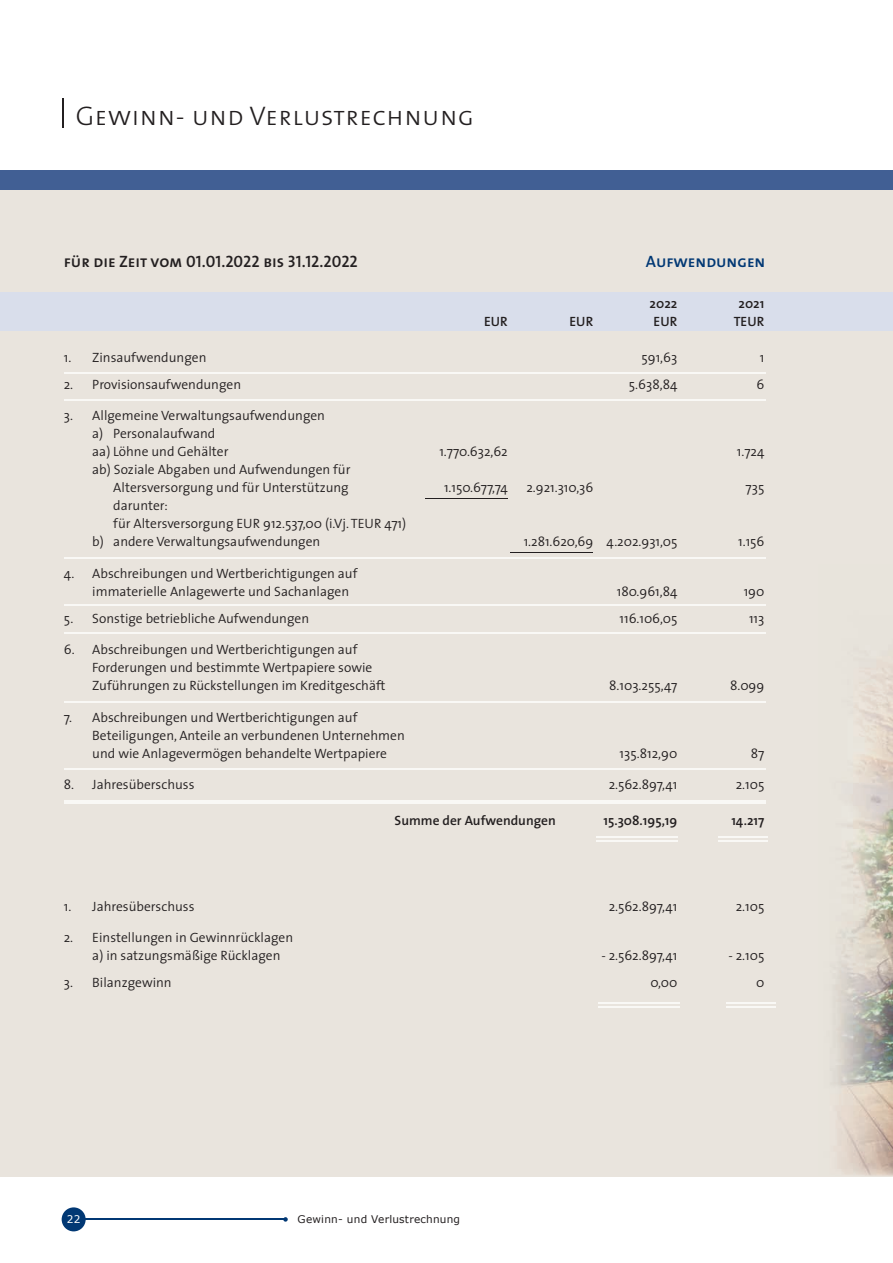
<style>
.page{position:relative;width:893px;height:1263px;background:#fff}
.page>*{position:absolute;margin:0;border:0;box-sizing:border-box;transform-origin:0 0}
.t1{font:27px "The Sans Light Caps";letter-spacing:.02em;color:#231f20}
.t2{font:16.5px "The Sans Semi Bold Caps";color:#231f20}
.t3{font:16.5px "The Sans Semi Bold Caps";color:#013874}
.t4{font:300 13.5px/18px "The Sans";color:#231f20}
.t5{font:600 13.5px "The Sans";color:#231f20}
.t6{font:10.5px "Verdana";letter-spacing:.02em;color:#231f20}
.t7{font:10.5px "Verdana";color:#fff}
</style>
<div class="page">
<div style="left:0;top:180px;width:893px;height:997px;background:#e9e4dd"></div>
<img style="left:833px;top:660px;width:60px;height:516px">
<div style="left:0;top:292px;width:893px;height:39px;background:#d9deeb"></div>
<hr style="left:64px;top:372px;width:701px;height:1px;background:#f9f8f5">
<div style="left:62px;top:1207px;width:24px;height:24px;background:#013874;border-radius:50%"></div>
<hr style="left:75px;top:1219px;width:210px;height:1px;background:#013874">
<svg style="left:283px;top:1217px;width:5px;height:5px"></svg>
<div style="left:0;top:170px;width:893px;height:20px;background:#415f94"></div>
<hr style="left:62px;top:98px;width:2px;height:30px;background:#231f20">
<hr style="left:597px;top:840px;width:81px;height:2px;background:#f9f8f5">
<hr style="left:597px;top:836px;width:81px;height:2px;background:#f9f8f5">
<hr style="left:719px;top:840px;width:49px;height:2px;background:#f9f8f5">
<hr style="left:719px;top:836px;width:49px;height:2px;background:#f9f8f5">
<hr style="left:599px;top:1006px;width:81px;height:2px;background:#f9f8f5">
<hr style="left:599px;top:1002px;width:81px;height:2px;background:#f9f8f5">
<hr style="left:726px;top:1006px;width:49px;height:2px;background:#f9f8f5">
<hr style="left:726px;top:1002px;width:49px;height:2px;background:#f9f8f5">
<hr style="left:64px;top:399px;width:701px;height:2px;background:#f9f8f5">
<hr style="left:64px;top:557px;width:701px;height:1px;background:#f9f8f5">
<hr style="left:64px;top:605px;width:701px;height:1px;background:#f9f8f5">
<hr style="left:64px;top:632px;width:701px;height:2px;background:#f9f8f5">
<hr style="left:64px;top:701px;width:701px;height:2px;background:#f9f8f5">
<hr style="left:64px;top:768px;width:701px;height:2px;background:#f9f8f5">
<hr style="left:64px;top:800px;width:701px;height:3px;background:#f9f8f5">
<hr style="left:425px;top:498px;width:83px;height:1px;background:#231f20">
<hr style="left:510px;top:552px;width:83px;height:1px;background:#231f20">
<h1 class="t1" style="left:76px;top:94px;width:400px">Gewinn- und Verlustrechnung</h1>
<p class="t2" style="left:64px;top:248px;width:296px">für die Zeit vom 01.01.2022 bis 31.12.2022</p>
<p class="t3" style="left:646px;top:248px;width:121px">Aufwendungen</p>
<p class="t5" style="left:650px;top:292px;width:29px">2022</p>
<p class="t5" style="left:738px;top:292px;width:27px">2021</p>
<p class="t5" style="left:484px;top:310px;width:25px">EUR</p>
<p class="t5" style="left:570px;top:310px;width:25px">EUR</p>
<p class="t5" style="left:654px;top:310px;width:25px">EUR</p>
<p class="t5" style="left:734px;top:310px;width:32px">TEUR</p>
<p class="t4" style="left:64px;top:348px;width:144px">1. Zinsaufwendungen</p>
<p class="t4" style="left:642px;top:348px;width:37px">591,63</p>
<p class="t4" style="left:760px;top:348px;width:6px">1</p>
<p class="t4" style="left:64px;top:375px;width:179px">2. Provisionsaufwendungen</p>
<p class="t4" style="left:629px;top:375px;width:50px">5.638,84</p>
<p class="t4" style="left:756px;top:375px;width:9px">6</p>
<p class="t4" style="left:92px;top:406px;width:234px;text-indent:-28px">3. Allgemeine Verwaltungsaufwendungen a) Personalaufwand<br>aa) Löhne und Gehälter</p>
<p class="t4" style="left:439px;top:442px;width:70px">1.770.632,62</p>
<p class="t4" style="left:737px;top:442px;width:29px">1.724</p>
<p class="t4" style="left:92px;top:460px;width:260px;text-align:right">ab) Soziale Abgaben und Aufwendungen für<br>Altersversorgung und für Unterstützung</p>
<p class="t4" style="left:444px;top:478px;width:65px">1.150.677,74</p>
<p class="t4" style="left:526px;top:478px;width:68px">2.921.310,36</p>
<p class="t4" style="left:746px;top:478px;width:20px">735</p>
<p class="t4" style="left:113px;top:496px;width:56px">darunter:</p>
<p class="t4" style="left:113px;top:514px;width:294px">für Altersversorgung EUR 912.537,00 (i.Vj. TEUR 471)</p>
<p class="t4" style="left:92px;top:532px;width:230px">b) andere Verwaltungsaufwendungen</p>
<p class="t4" style="left:524px;top:532px;width:155px">1.281.620,69 4.202.931,05</p>
<p class="t4" style="left:738px;top:532px;width:28px">1.156</p>
<p class="t4" style="left:92px;top:563px;width:267px;text-indent:-28px">4. Abschreibungen und Wertberichtigungen auf immaterielle Anlagewerte und Sachanlagen</p>
<p class="t4" style="left:617px;top:581px;width:62px">180.961,84</p>
<p class="t4" style="left:744px;top:581px;width:22px">190</p>
<p class="t4" style="left:64px;top:608px;width:247px">5. Sonstige betriebliche Aufwendungen</p>
<p class="t4" style="left:620px;top:608px;width:59px">116.106,05</p>
<p class="t4" style="left:749px;top:608px;width:17px">113</p>
<p class="t4" style="left:92px;top:640px;width:295px;text-indent:-28px">6. Abschreibungen und Wertberichtigungen auf<br>Forderungen und bestimmte Wertpapiere sowie<br>Zuführungen zu Rückstellungen im Kreditgeschäft</p>
<p class="t4" style="left:609px;top:676px;width:70px">8.103.255,47</p>
<p class="t4" style="left:730px;top:676px;width:36px">8.099</p>
<p class="t4" style="left:92px;top:707px;width:314px;text-indent:-28px">7. Abschreibungen und Wertberichtigungen auf<br>Beteiligungen, Anteile an verbundenen Unternehmen und wie Anlagevermögen behandelte Wertpapiere</p>
<p class="t4" style="left:620px;top:743px;width:59px">135.812,90</p>
<p class="t4" style="left:751px;top:743px;width:15px">87</p>
<p class="t4" style="left:64px;top:775px;width:132px">8. Jahresüberschuss</p>
<p class="t4" style="left:609px;top:775px;width:70px">2.562.897,41</p>
<p class="t4" style="left:736px;top:775px;width:30px">2.105</p>
<p class="t5" style="left:395px;top:809px;width:163px">Summe der Aufwendungen</p>
<p class="t5" style="left:603px;top:809px;width:75px">15.308.195,19</p>
<p class="t5" style="left:731px;top:809px;width:34px">14.217</p>
<p class="t4" style="left:64px;top:896px;width:132px">1. Jahresüberschuss</p>
<p class="t4" style="left:609px;top:896px;width:70px">2.562.897,41</p>
<p class="t4" style="left:736px;top:896px;width:30px">2.105</p>
<p class="t4" style="left:92px;top:928px;width:202px;text-indent:-28px">2. Einstellungen in Gewinnrücklagen a) in satzungsmäßige Rücklagen</p>
<p class="t4" style="left:601px;top:946px;width:78px">- 2.562.897,41</p>
<p class="t4" style="left:728px;top:946px;width:37px">- 2.105</p>
<p class="t4" style="left:64px;top:973px;width:109px">3. Bilanzgewinn</p>
<p class="t4" style="left:650px;top:973px;width:28px">0,00</p>
<p class="t4" style="left:756px;top:973px;width:10px">0</p>
<p class="t7" style="left:67px;top:1212px;width:15px">22</p>
<p class="t6" style="left:298px;top:1212px;width:164px">Gewinn- und Verlustrechnung</p>
</div>
